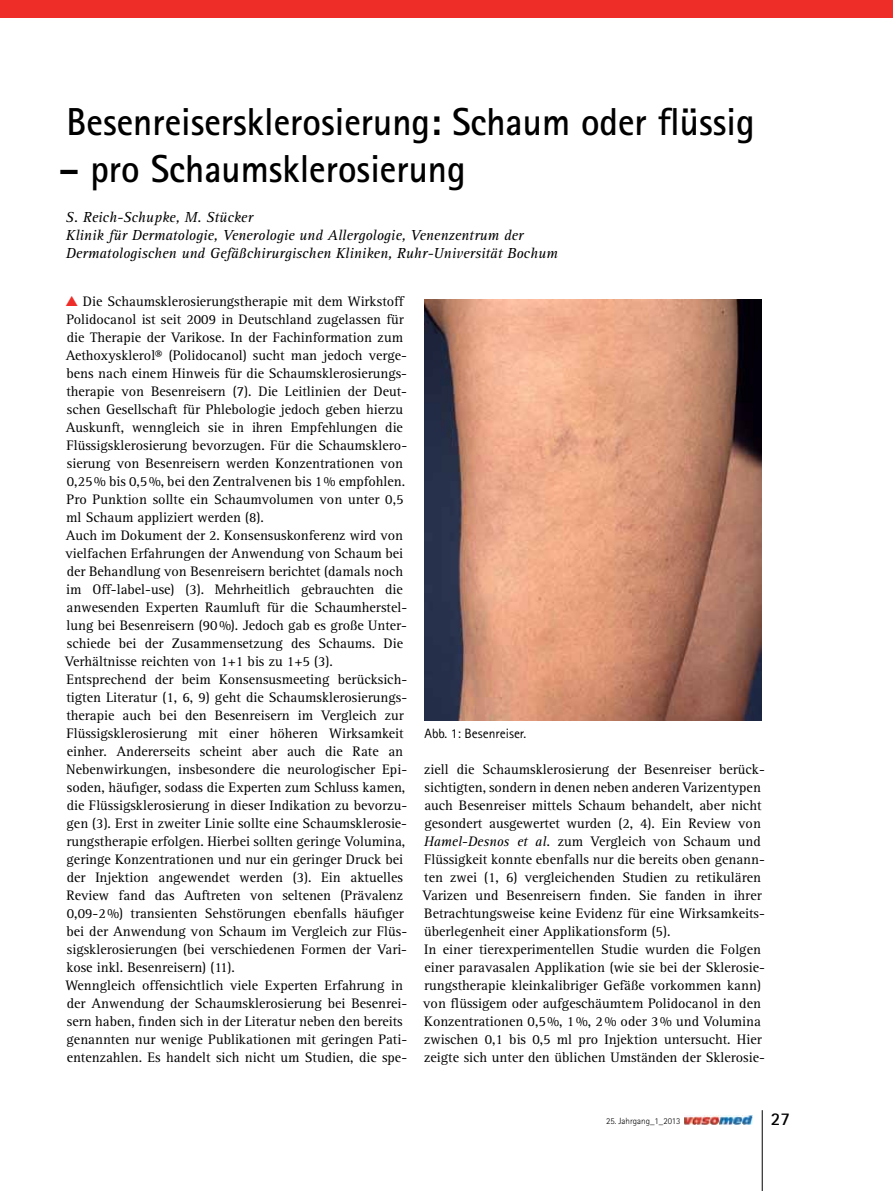
<style>
.page{position:relative;width:893px;height:1191px;background:#fff}
.page>*{position:absolute;margin:0;border:0;box-sizing:border-box;transform-origin:0 0}
.t1{font:700 39px "Rotis Sans Serif Std";color:#000;scale:.95 1}
.t2{font:700 18px "Rotis Sans Serif Std";color:#000}
.t3{font:italic 15px/18px "Rotis Serif Std";color:#000}
.t4{font:14.25px/18px "Rotis Serif Std";color:#000}
.t5{font:13.5px "Rotis Sans Serif Std";color:#000}
.t6{font:300 9px "Rotis Sans Serif Std";color:#000}
.s1{color:#ee2d29}
.s2{font-style:italic}
</style>
<div class="page">
<img style="left:684px;top:1115px;width:68px;height:9px">
<hr style="left:762px;top:1110px;width:1px;height:81px;background:#000">
<div style="left:0;top:0;width:893px;height:17px;background:#ee2d29"></div>
<img style="left:424px;top:299px;width:337px;height:421px">
<h1 class="t1" style="left:67px;top:97px;width:726px">Besenreisersklerosierung: Schaum oder flüssig</h1>
<h1 class="t1" style="left:59px;top:144px;width:430px">– pro Schaumsklerosierung</h1>
<p class="t3" style="left:66px;top:209px;width:494px">S. Reich-Schupke, M. Stücker<br>Klinik für Dermatologie, Venerologie und Allergologie, Venenzentrum der<br>Dermatologischen und Gefäßchirurgischen Kliniken, Ruhr-Universität Bochum</p>
<p class="t4" style="left:65px;top:293px;width:344px"><span class="s1">▲</span> Die Schaumsklerosierungstherapie mit dem Wirkstoff Polidocanol ist seit 2009 in Deutschland zugelassen für die Therapie der Varikose. In der Fachinformation zum Aethoxysklerol® (Polidocanol) sucht man jedoch verge&shy;bens nach einem Hinweis für die Schaumsklerosierungs&shy;therapie von Besenreisern (7). Die Leitlinien der Deut&shy;schen Gesellschaft für Phlebologie jedoch geben hierzu Auskunft, wenngleich sie in ihren Empfehlungen die Flüssigsklerosierung bevorzugen. Für die Schaumsklero&shy;sierung von Besenreisern werden Konzentrationen von 0,25% bis 0,5%, bei den Zentralvenen bis 1% empfohlen.<br>Pro Punktion sollte ein Schaumvolumen von unter 0,5 ml Schaum appliziert werden (8).<br>Auch im Dokument der 2. Konsensuskonferenz wird von vielfachen Erfahrungen der Anwendung von Schaum bei der Behandlung von Besenreisern berichtet (damals noch im Off-label-use) (3). Mehrheitlich gebrauchten die anwesenden Experten Raumluft für die Schaumherstel&shy;lung bei Besenreisern (90%). Jedoch gab es große Unter&shy;schiede bei der Zusammensetzung des Schaums. Die Verhältnisse reichten von 1+1 bis zu 1+5 (3).<br>Entsprechend der beim Konsensusmeeting berücksich&shy;tigten Literatur (1, 6, 9) geht die Schaumsklerosierungs&shy;therapie auch bei den Besenreisern im Vergleich zur Flüssigsklerosierung mit einer höheren Wirksamkeit einher. Andererseits scheint aber auch die Rate an Nebenwirkungen, insbesondere die neurologischer Epi&shy;soden, häufiger, sodass die Experten zum Schluss kamen, die Flüssigsklerosierung in dieser Indikation zu bevorzu&shy;gen (3). Erst in zweiter Linie sollte eine Schaumsklerosie&shy;rungstherapie erfolgen. Hierbei sollten geringe Volumina, geringe Konzentrationen und nur ein geringer Druck bei der Injektion angewendet werden (3). Ein aktuelles Review fand das Auftreten von seltenen (Prävalenz 0,09-2%) transienten Sehstörungen ebenfalls häufiger bei der Anwendung von Schaum im Vergleich zur Flüs&shy;sigsklerosierungen (bei verschiedenen Formen der Vari&shy;kose inkl. Besenreisern) (11).<br>Wenngleich offensichtlich viele Experten Erfahrung in der Anwendung der Schaumsklerosierung bei Besenrei&shy;sern haben, finden sich in der Literatur neben den bereits genannten nur wenige Publikationen mit geringen Pati&shy;entenzahlen. Es handelt sich nicht um Studien, die spe-</p>
<p class="t5" style="left:424px;top:725px;width:103px">Abb. 1: Besenreiser.</p>
<p class="t4" style="left:423px;top:761px;width:344px">ziell die Schaumsklerosierung der Besenreiser berück&shy;sichtigten, sondern in denen neben anderen Varizentypen auch Besenreiser mittels Schaum behandelt, aber nicht gesondert ausgewertet wurden (2, 4). Ein Review von <span class="s2">Hamel-Desnos et al.</span> zum Vergleich von Schaum und Flüssigkeit konnte ebenfalls nur die bereits oben genann&shy;ten zwei (1, 6) vergleichenden Studien zu retikulären Varizen und Besenreisern finden. Sie fanden in ihrer Betrachtungsweise keine Evidenz für eine Wirksamkeits&shy;überlegenheit einer Applikationsform (5).<br>In einer tierexperimentellen Studie wurden die Folgen einer paravasalen Applikation (wie sie bei der Sklerosie&shy;rungstherapie kleinkalibriger Gefäße vorkommen kann) von flüssigem oder aufgeschäumtem Polidocanol in den Konzentrationen 0,5%, 1%, 2% oder 3% und Volumina zwischen 0,1 bis 0,5 ml pro Injektion untersucht. Hier zeigte sich unter den üblichen Umständen der Sklerosie-</p>
<p class="t6" style="left:606px;top:1115px;width:76px">25. Jahrgang_1_2013</p>
<p class="t2" style="left:771px;top:1107px;width:21px">27</p>
</div>
